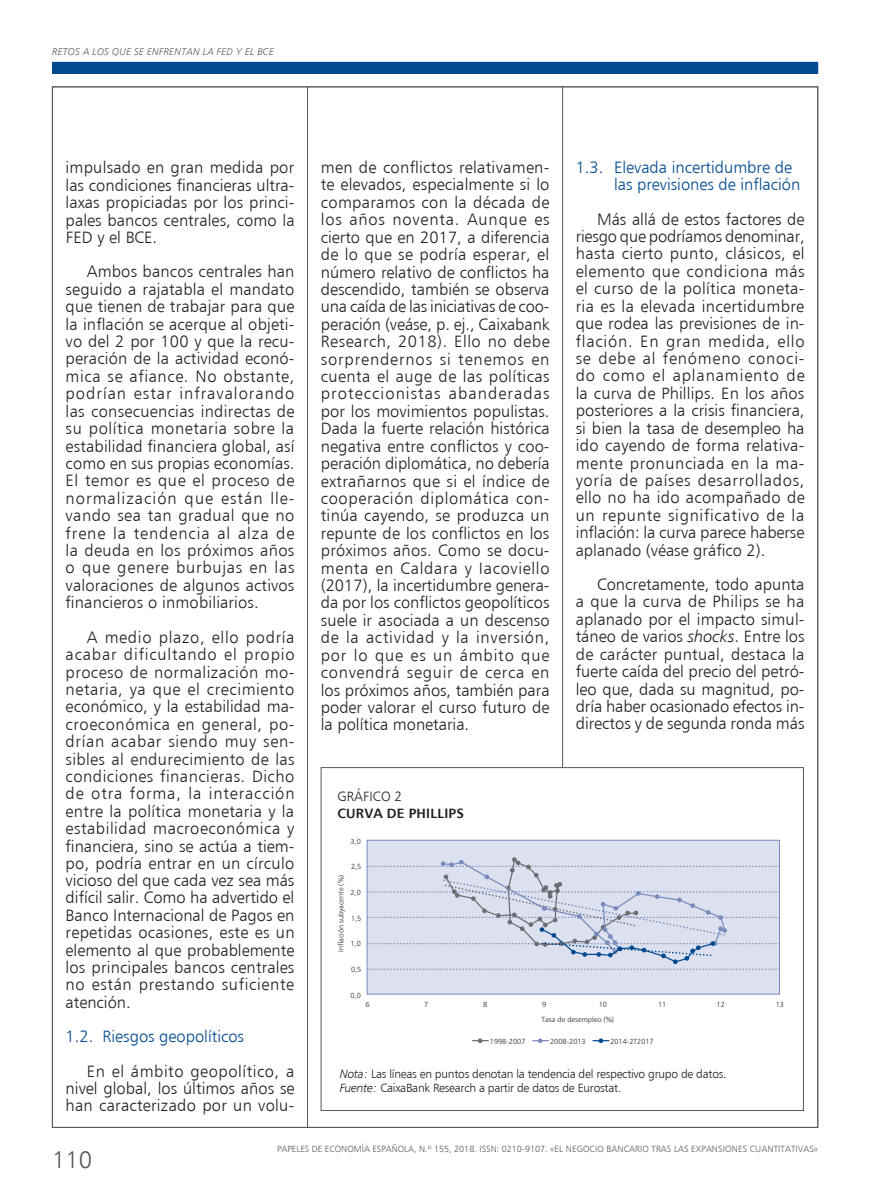
<style>
.page{position:relative;width:894px;height:1192px;background:#fff}
.page>*{position:absolute;margin:0;border:0;box-sizing:border-box;transform-origin:0 0}
.t1{font:24px "Humanist 777 BT Light B";color:#57585a}
.Normal__Web{font:16.5px/17.4px "Humanist 777 BT Light B";color:#231f20;text-align:justify}
.Normal__Web-2{font:16.5px/17.4px "Humanist 777 BT Light B";color:#014990}
.t2{font:13.5px "Humanist 777 BT Bold B";letter-spacing:.015em;color:#231f20}
.t3{font:13.5px "Humanist 777 BT Light B";letter-spacing:.015em;color:#231f20}
.t4{font:12px/14.4px "Humanist 777 BT Light B";letter-spacing:-.02em;color:#231f20}
.t5{font:9.75px "Humanist 777 BT Light Italic B";letter-spacing:.02em;color:#57585a}
.t6{font:9px "Humanist 777 BT Light B";letter-spacing:.015em;color:#57585a}
.t7{font:7.35px "Humanist 777 BT Light B";color:#231f20}
.s1{font-family:"Humanist 777 BT Light Italic B"}
</style>
<div class="page">
<hr style="left:307px;top:87px;width:1px;height:1040px;background:#57585a">
<div style="left:52px;top:62px;width:765px;height:12px;background:#014990"></div>
<hr style="left:562px;top:87px;width:1px;height:680px;background:#57585a">
<div style="left:366px;top:839px;width:413px;height:155px;background:#dde1ef;border:1px solid #788bbc"></div>
<svg style="left:472px;top:1038px;width:16px;height:4px"></svg>
<svg style="left:532px;top:1038px;width:16px;height:4px"></svg>
<svg style="left:592px;top:1038px;width:16px;height:4px"></svg>
<svg style="left:367px;top:857px;width:412px;height:112px"></svg>
<p class="t5" style="left:52px;top:46px;width:223px">RETOS A LOS QUE SE ENFRENTAN LA FED Y EL BCE</p>
<p class="Normal__Web" style="left:66px;top:158px;width:230px">impulsado en gran medida por las condiciones financieras ultra&shy;laxas propiciadas por los princi&shy;pales bancos centrales, como la FED y el BCE.</p>
<p class="Normal__Web" style="left:66px;top:262px;width:230px;text-indent:21px">Ambos bancos centrales han seguido a rajatabla el mandato que tienen de trabajar para que la inflación se acerque al objeti&shy;vo del 2 por 100 y que la recu&shy;peración de la actividad econó&shy;mica se afiance. No obstante, podrían estar infravalorando las consecuencias indirectas de su política monetaria sobre la estabilidad financiera global, así como en sus propias economías.<br>El temor es que el proceso de normalización que están lle&shy;vando sea tan gradual que no frene la tendencia al alza de la deuda en los próximos años o que genere burbujas en las valoraciones de algunos activos financieros o inmobiliarios.</p>
<p class="Normal__Web" style="left:66px;top:628px;width:230px;text-indent:21px">A medio plazo, ello podría acabar dificultando el propio proceso de normalización mo&shy;netaria, ya que el crecimiento económico, y la estabilidad ma&shy;croeconómica en general, po&shy;drían acabar siendo muy sen&shy;sibles al endurecimiento de las condiciones financieras. Dicho de otra forma, la interacción entre la política monetaria y la estabilidad macroeconómica y financiera, sino se actúa a tiem&shy;po, podría entrar en un círculo vicioso del que cada vez sea más difícil salir. Como ha advertido el Banco Internacional de Pagos en repetidas ocasiones, este es un elemento al que probablemente los principales bancos centrales no están prestando suficiente atención.</p>
<p class="Normal__Web-2" style="left:66px;top:1027px;width:180px">1.2. Riesgos geopolíticos</p>
<p class="Normal__Web" style="left:66px;top:1061px;width:230px;text-indent:21px">En el ámbito geopolítico, a nivel global, los últimos años se han caracterizado por un volu-</p>
<p class="Normal__Web" style="left:320px;top:158px;width:230px">men de conflictos relativamen&shy;te elevados, especialmente si lo comparamos con la década de los años noventa. Aunque es cierto que en 2017, a diferencia de lo que se podría esperar, el número relativo de conflictos ha descendido, también se observa una caída de las iniciativas de coo&shy;peración (veáse, p. ej., Caixabank Research, 2018). Ello no debe sorprendernos si tenemos en cuenta el auge de las políticas proteccionistas abanderadas por los movimientos populistas.<br>Dada la fuerte relación histórica negativa entre conflictos y coo&shy;peración diplomática, no debería extrañarnos que si el índice de cooperación diplomática con&shy;tinúa cayendo, se produzca un repunte de los conflictos en los próximos años. Como se docu&shy;menta en Caldara y Iacoviello (2017), la incertidumbre genera&shy;da por los conflictos geopolíticos suele ir asociada a un descenso de la actividad y la inversión, por lo que es un ámbito que convendrá seguir de cerca en los próximos años, también para poder valorar el curso futuro de la política monetaria.</p>
<p class="t3" style="left:337px;top:787px;width:66px">GRÁFICO 2</p>
<p class="t2" style="left:337px;top:804px;width:128px">CURVA DE PHILLIPS</p>
<p class="t7" style="left:350px;top:836px;width:12px">3,0</p>
<p class="t7" style="left:351px;top:862px;width:12px">2,5</p>
<p class="t7" style="left:336px;top:951px;width:78px;rotate:-90deg">Inflación subyacente (%)</p>
<p class="t7" style="left:350px;top:887px;width:12px">2,0</p>
<p class="t7" style="left:351px;top:913px;width:12px">1,5</p>
<p class="t7" style="left:350px;top:939px;width:12px">1,0</p>
<p class="t7" style="left:351px;top:964px;width:12px">0,5</p>
<p class="t7" style="left:350px;top:990px;width:12px">0,0</p>
<p class="Normal__Web-2" style="left:613px;top:158px;width:188px;text-indent:-38px">1.3. Elevada incertidumbre de las previsiones de inflación</p>
<p class="Normal__Web" style="left:575px;top:210px;width:230px;text-indent:21px">Más allá de estos factores de riesgo que podríamos denominar, hasta cierto punto, clásicos, el elemento que condiciona más el curso de la política moneta&shy;ria es la elevada incertidumbre que rodea las previsiones de in&shy;flación. En gran medida, ello se debe al fenómeno conoci&shy;do como el aplanamiento de la curva de Phillips. En los años posteriores a la crisis financiera, si bien la tasa de desempleo ha ido cayendo de forma relativa&shy;mente pronunciada en la ma&shy;yoría de países desarrollados, ello no ha ido acompañado de un repunte significativo de la inflación: la curva parece haberse aplanado (véase gráfico 2).</p>
<p class="Normal__Web" style="left:575px;top:575px;width:230px;text-indent:21px">Concretamente, todo apunta a que la curva de Philips se ha aplanado por el impacto simul&shy;táneo de varios <span class="s1">shocks</span>. Entre los de carácter puntual, destaca la fuerte caída del precio del petró&shy;leo que, dada su magnitud, po&shy;dría haber ocasionado efectos in&shy;directos y de segunda ronda más</p>
<p class="t7" style="left:365px;top:999px;width:6px">6</p>
<p class="t7" style="left:424px;top:999px;width:6px">7</p>
<p class="t7" style="left:483px;top:999px;width:6px">8</p>
<p class="t7" style="left:542px;top:999px;width:6px">9</p>
<p class="t7" style="left:598px;top:999px;width:10px">10</p>
<p class="t7" style="left:657px;top:999px;width:10px">11</p>
<p class="t7" style="left:716px;top:999px;width:10px">12</p>
<p class="t7" style="left:775px;top:999px;width:10px">13</p>
<p class="t7" style="left:541px;top:1014px;width:74px">Tasa de desempleo (%)</p>
<p class="t7" style="left:489px;top:1036px;width:37px">1998-2007</p>
<p class="t7" style="left:550px;top:1036px;width:37px">2008-2013</p>
<p class="t7" style="left:610px;top:1036px;width:45px">2014-2T2017</p>
<p class="t4" style="left:339px;top:1066px;width:388px"><span class="s1">Nota:</span> Las líneas en puntos denotan la tendencia del respectivo grupo de datos.<br><span class="s1">Fuente:</span> CaixaBank Research a partir de datos de Eurostat.</p>
<p class="t1" style="left:52px;top:1144px;width:42px">110</p>
<p class="t6" style="left:277px;top:1143px;width:542px">PAPELES DE ECONOMÍA ESPAÑOLA, N.º 155, 2018. ISSN: 0210-9107. «EL NEGOCIO BANCARIO TRAS LAS EXPANSIONES CUANTITATIVAS»</p>
</div>
